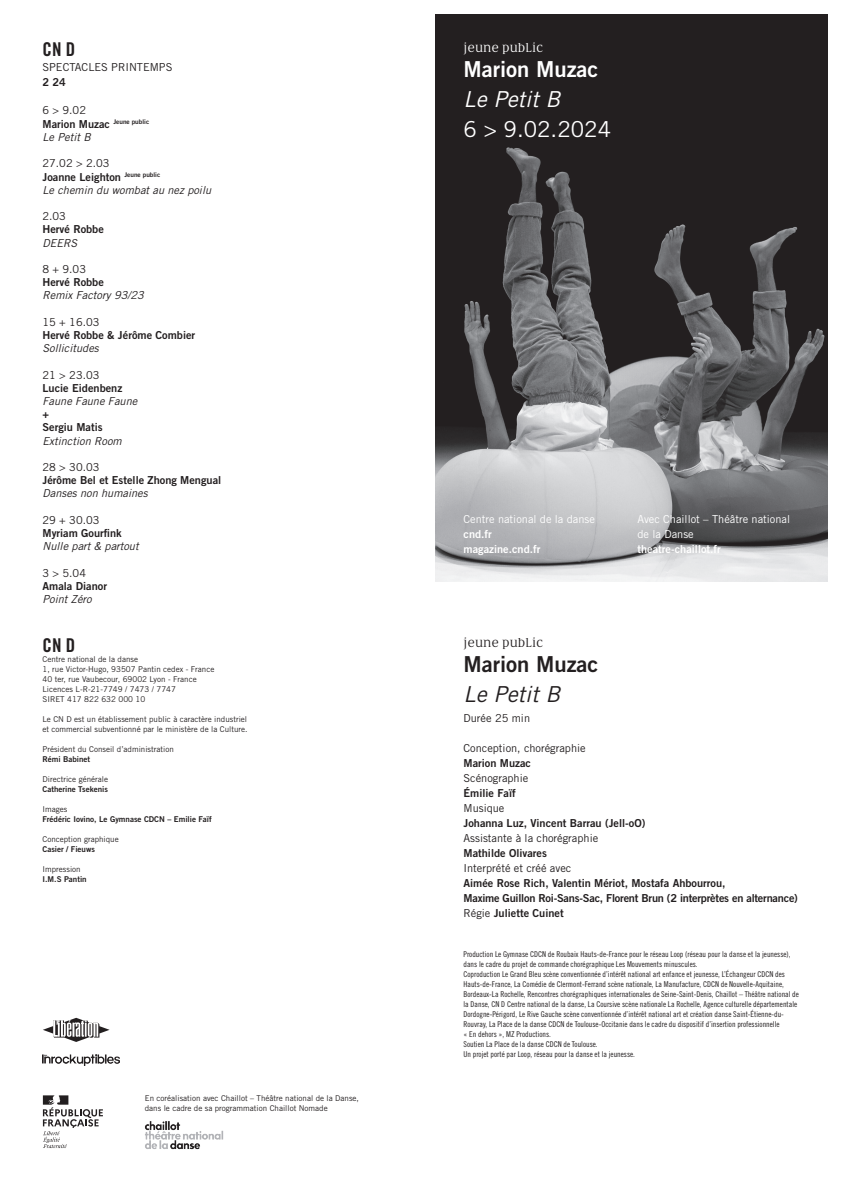
<style>
.page{position:relative;width:842px;height:1191px;background:#fff}
.page>*{position:absolute;margin:0;border:0;box-sizing:border-box;transform-origin:0 0}
.t1{font:22px "Trade Gothic LT Std Bd 2";color:#fff}
.t2{font:22px "Trade Gothic LT Std";color:#fff}
.t3{font:22px "Trade Gothic LT Std Bd 2";color:#231f20}
.t4{font:italic 22px "Trade Gothic LT Std";color:#fff}
.t5{font:italic 22px "Trade Gothic LT Std";color:#231f20}
.t6{font:19px "Trade Gothic LT Std Bd Cn 20";color:#231f20}
.t7{font:12px "Eidetic Neo Omni";color:#fff}
.t8{font:12px "Eidetic Neo Omni";color:#231f20}
.t9{font:11px "Trade Gothic LT Std Bd 2";color:#231f20}
.t10{font:11px "Trade Gothic LT Std";color:#231f20}
.t11{font:italic 11px "Trade Gothic LT Std";color:#231f20}
.t12{font:11px "Trade Gothic LT Std Bd 2";letter-spacing:-.02em;color:#231f20}
.t13{font:11px/15px "Trade Gothic LT Std";color:#fff}
.t14{font:11px "Trade Gothic LT Std Bd 2";color:#fff}
.t15{font:8px/10px "Trade Gothic LT Std Cn 18";color:#231f20}
.t16{font:8px/10px "Trade Gothic LT Std";color:#231f20}
.t17{font:8px "Trade Gothic LT Std Bd 2";color:#231f20}
.s1{font-family:"Trade Gothic LT Std"}
</style>
<div class="page">
<img style="left:435px;top:14px;width:393px;height:567px">
<svg style="left:43px;top:1095px;width:60px;height:53px"></svg>
<img style="left:43px;top:1054px;width:76px;height:11px">
<svg style="left:43px;top:1017px;width:67px;height:25px"></svg>
<img style="left:144px;top:1121px;width:80px;height:29px">
<p class="t6" style="left:43px;top:38px;width:34px">CN D</p>
<p class="t10" style="left:43px;top:61px;width:131px">SPECTACLES PRINTEMPS</p>
<p class="t9" style="left:43px;top:75px;width:25px">2 24</p>
<p class="t10" style="left:43px;top:104px;width:45px">6 &gt; 9.02</p>
<p class="t9" style="left:43px;top:117px;width:108px">Marion Muzac <sup>Jeune</sup> <sup>public</sup></p>
<p class="t11" style="left:43px;top:130px;width:50px">Le Petit B</p>
<p class="t10" style="left:43px;top:157px;width:69px">27.02 &gt; 2.03</p>
<p class="t9" style="left:43px;top:170px;width:119px">Joanne Leighton <sup>Jeune</sup> <sup>public</sup></p>
<p class="t11" style="left:43px;top:183px;width:170px">Le chemin du wombat au nez poilu</p>
<p class="t10" style="left:43px;top:209px;width:25px">2.03</p>
<p class="t9" style="left:43px;top:222px;width:63px">Hervé Robbe</p>
<p class="t11" style="left:43px;top:236px;width:36px">DEERS</p>
<p class="t10" style="left:43px;top:262px;width:45px">8 + 9.03</p>
<p class="t9" style="left:43px;top:275px;width:63px">Hervé Robbe</p>
<p class="t11" style="left:43px;top:289px;width:103px">Remix Factory 93/23</p>
<p class="t10" style="left:43px;top:315px;width:58px">15 + 16.03</p>
<p class="t9" style="left:43px;top:328px;width:154px">Hervé Robbe &amp; Jérôme Combier</p>
<p class="t11" style="left:43px;top:341px;width:58px">Sollicitudes</p>
<p class="t10" style="left:43px;top:368px;width:58px">21 &gt; 23.03</p>
<p class="t9" style="left:43px;top:381px;width:81px">Lucie Eidenbenz</p>
<p class="t11" style="left:43px;top:394px;width:96px">Faune Faune Faune</p>
<p class="t9" style="left:43px;top:407px;width:8px">+</p>
<p class="t9" style="left:43px;top:420px;width:62px">Sergiu Matis</p>
<p class="t11" style="left:43px;top:434px;width:81px">Extinction Room</p>
<p class="t10" style="left:43px;top:460px;width:58px">28 &gt; 30.03</p>
<p class="t9" style="left:43px;top:473px;width:180px">Jérôme Bel et Estelle Zhong Mengual</p>
<p class="t11" style="left:43px;top:487px;width:107px">Danses non humaines</p>
<p class="t10" style="left:43px;top:513px;width:58px">29 + 30.03</p>
<p class="t9" style="left:43px;top:526px;width:81px">Myriam Gourfink</p>
<p class="t11" style="left:43px;top:539px;width:98px">Nulle part &amp; partout</p>
<p class="t10" style="left:43px;top:566px;width:45px">3 &gt; 5.04</p>
<p class="t9" style="left:43px;top:579px;width:66px">Amala Dianor</p>
<p class="t11" style="left:43px;top:592px;width:51px">Point Zéro</p>
<p class="t6" style="left:43px;top:634px;width:34px">CN D</p>
<p class="t16" style="left:43px;top:654px;width:97px">Centre national de la danse</p>
<p class="t16" style="left:43px;top:664px;width:173px">1, rue Victor-Hugo, 93507 Pantin cedex - France</p>
<p class="t16" style="left:43px;top:674px;width:156px">40 ter, rue Vaubecour, 69002 Lyon - France</p>
<p class="t16" style="left:43px;top:684px;width:135px">Licences L-R-21-7749 / 7473 / 7747</p>
<p class="t16" style="left:43px;top:694px;width:104px">SIRET 417 822 632 000 10</p>
<p class="t16" style="left:43px;top:714px;width:207px">Le CN D est un établissement public à caractère industriel et commercial subventionné par le ministère de la Culture.</p>
<p class="t16" style="left:43px;top:744px;width:133px">Président du Conseil d’administration</p>
<p class="t17" style="left:43px;top:754px;width:49px">Rémi Babinet</p>
<p class="t16" style="left:43px;top:774px;width:67px">Directrice générale</p>
<p class="t17" style="left:43px;top:784px;width:67px">Catherine Tsekenis</p>
<p class="t16" style="left:43px;top:804px;width:26px">Images</p>
<p class="t17" style="left:43px;top:814px;width:171px">Frédéric Iovino, Le Gymnase CDCN – Emilie Faïf</p>
<p class="t16" style="left:43px;top:834px;width:78px">Conception graphique</p>
<p class="t17" style="left:43px;top:844px;width:54px">Casier / Fieuws</p>
<p class="t16" style="left:43px;top:864px;width:40px">Impression</p>
<p class="t17" style="left:43px;top:874px;width:46px">I.M.S Pantin</p>
<p class="t16" style="left:145px;top:1093px;width:216px">En coréalisation avec Chaillot – Théâtre national de la Danse, dans le cadre de sa programmation Chaillot Nomade</p>
<p class="t7" style="left:463px;top:42px;width:81px">jeune public</p>
<p class="t1" style="left:463px;top:55px;width:137px">Marion Muzac</p>
<p class="t4" style="left:463px;top:86px;width:98px">Le Petit B</p>
<p class="t2" style="left:463px;top:116px;width:149px">6 &gt; 9.02.2024</p>
<p class="t13" style="left:463px;top:511px;width:133px">Centre national de la danse</p>
<p class="t14" style="left:463px;top:527px;width:30px">cnd.fr</p>
<p class="t14" style="left:463px;top:542px;width:78px">magazine.cnd.fr</p>
<p class="t13" style="left:637px;top:511px;width:154px">Avec Chaillot – Théâtre national de la Danse</p>
<p class="t14" style="left:637px;top:542px;width:85px">theatre-chaillot.fr</p>
<p class="t8" style="left:463px;top:637px;width:81px">jeune public</p>
<p class="t3" style="left:463px;top:651px;width:137px">Marion Muzac</p>
<p class="t5" style="left:463px;top:681px;width:98px">Le Petit B</p>
<p class="t10" style="left:463px;top:712px;width:68px">Durée 25 min</p>
<p class="t10" style="left:463px;top:741px;width:124px">Conception, chorégraphie</p>
<p class="t9" style="left:463px;top:756px;width:69px">Marion Muzac</p>
<p class="t10" style="left:463px;top:771px;width:66px">Scénographie</p>
<p class="t9" style="left:463px;top:786px;width:54px">Émilie Faïf</p>
<p class="t10" style="left:463px;top:801px;width:42px">Musique</p>
<p class="t9" style="left:463px;top:816px;width:183px">Johanna Luz, Vincent Barrau (Jell-oO)</p>
<p class="t10" style="left:463px;top:831px;width:136px">Assistante à la chorégraphie</p>
<p class="t9" style="left:463px;top:846px;width:85px">Mathilde Olivares</p>
<p class="t10" style="left:463px;top:861px;width:109px">Interprété et créé avec</p>
<p class="t9" style="left:463px;top:876px;width:264px">Aimée Rose Rich, Valentin Mériot, Mostafa Ahbourrou,</p>
<p class="t12" style="left:463px;top:891px;width:336px">Maxime Guillon Roi-Sans-Sac, Florent Brun (2 interprètes en alternance)</p>
<p class="t9" style="left:463px;top:906px;width:102px"><span class="s1">Régie</span> Juliette Cuinet</p>
<p class="t15" style="left:463px;top:949px;width:329px">Production Le Gymnase CDCN de Roubaix Hauts-de-France pour le réseau Loop (réseau pour la danse et la jeunesse), dans le cadre du projet de commande chorégraphique Les Mouvements minuscules.</p>
<p class="t15" style="left:463px;top:969px;width:337px">Coproduction Le Grand Bleu scène conventionnée d’intérêt national art enfance et jeunesse, L’Échangeur CDCN des Hauts-de-France, La Comédie de Clermont-Ferrand scène nationale, La Manufacture, CDCN de Nouvelle-Aquitaine, Bordeaux-La Rochelle, Rencontres chorégraphiques internationales de Seine-Saint-Denis, Chaillot – Théâtre national de la Danse, CN D Centre national de la danse, La Coursive scène nationale La Rochelle, Agence culturelle départementale Dordogne-Périgord, Le Rive Gauche scène conventionnée d’intérêt national art et création danse Saint-Étienne-du-Rouvray, La Place de la danse CDCN de Toulouse-Occitanie dans le cadre du dispositif d’insertion professionnelle<br>« En dehors », MZ Productions.</p>
<p class="t15" style="left:463px;top:1039px;width:136px">Soutien La Place de la danse CDCN de Toulouse.</p>
<p class="t15" style="left:463px;top:1049px;width:173px">Un projet porté par Loop, réseau pour la danse et la jeunesse.</p>
</div>
